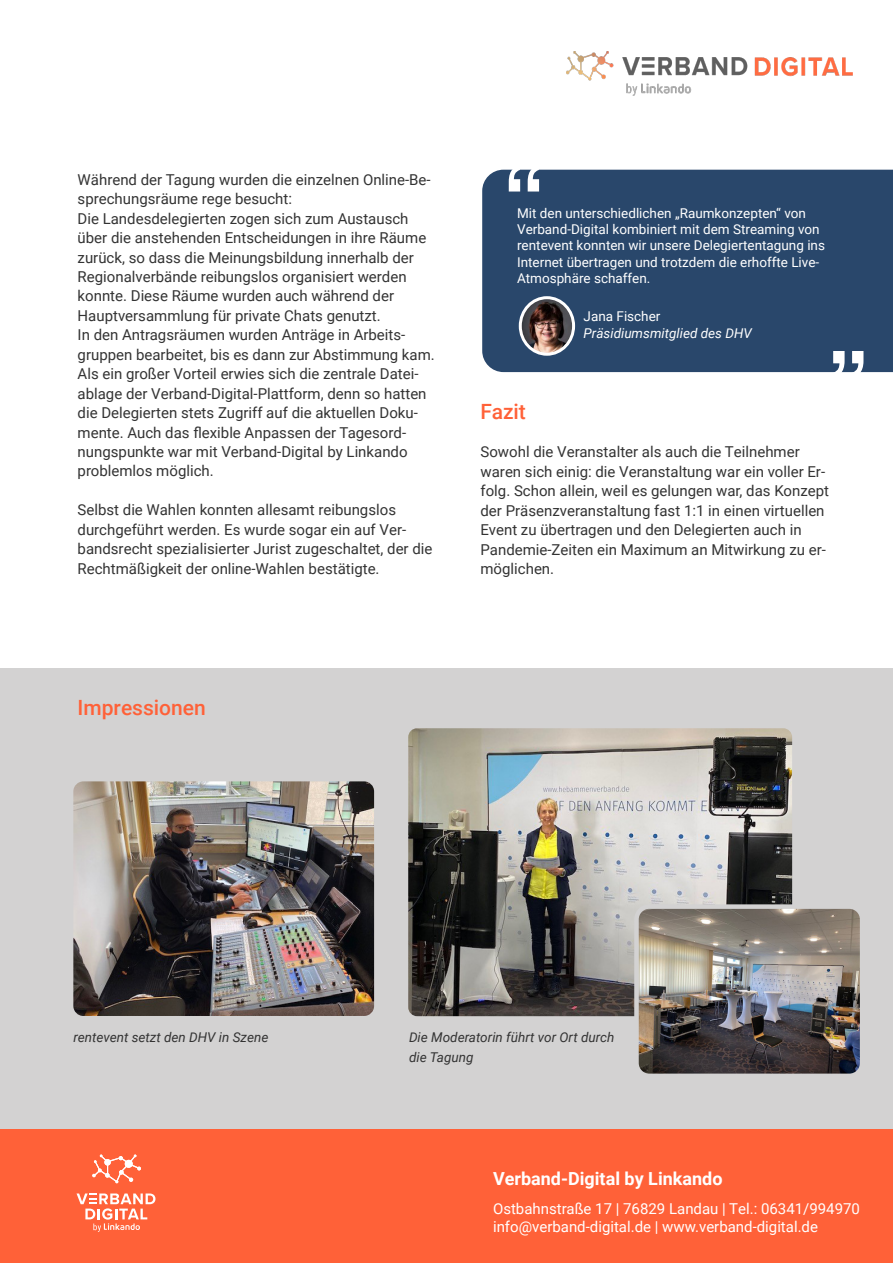
<style>
.page{position:relative;width:893px;height:1263px;background:#fff}
.page>*{position:absolute;margin:0;border:0;box-sizing:border-box;transform-origin:0 0}
.t1{font:500 21px "Roboto";color:#ff6138}
.t2{font:700 18px "Roboto";color:#fff}
.t3{font:15px/19.5px "Roboto";color:#333}
.t4{font:15px "Roboto";color:#fff}
.t5{font:13.5px/16.2px "Roboto";color:#fff}
.t6{font:italic 13.5px/19.5px "Roboto";color:#333}
.t7{font:italic 13.5px "Roboto";color:#fff}
</style>
<div class="page">
<div style="left:0;top:669px;width:893px;height:461px;background:#d3d2d2"></div>
<div style="left:0;top:1130px;width:893px;height:133px;background:#ff6138"></div>
<svg style="left:77px;top:1193px;width:78px;height:39px"></svg>
<svg style="left:92px;top:1154px;width:49px;height:29px"></svg>
<div style="left:482px;top:170px;width:411px;height:202px;background:#29476b"></div>
<svg style="left:509px;top:169px;width:30px;height:23px"></svg>
<svg style="left:833px;top:351px;width:30px;height:22px"></svg>
<img style="left:567px;top:51px;width:286px;height:44px">
<img style="left:521px;top:298px;width:52px;height:56px">
<div style="left:519px;top:296px;width:56px;height:60px;border:3px solid #fff;border-radius:50%"></div>
<img style="left:408px;top:728px;width:384px;height:288px">
<img style="left:73px;top:781px;width:301px;height:235px">
<img style="left:636px;top:907px;width:223px;height:166px">
<div style="left:634px;top:904px;width:230px;height:174px;border:4px solid #d3d2d2;border-radius:13px"></div>
<p class="t3" style="left:78px;top:169px;width:354px">Während der Tagung wurden die einzelnen Online-Be&shy;sprechungsräume rege besucht:</p>
<p class="t3" style="left:78px;top:208px;width:350px">Die Landesdelegierten zogen sich zum Austausch über die anstehenden Entscheidungen in ihre Räume zurück, so dass die Meinungsbildung innerhalb der Regionalverbände reibungslos organisiert werden konnte. Diese Räume wurden auch während der Hauptversammlung für private Chats genutzt.</p>
<p class="t3" style="left:78px;top:325px;width:359px">In den Antragsräumen wurden Anträge in Arbeits&shy;gruppen bearbeitet, bis es dann zur Abstimmung kam.</p>
<p class="t3" style="left:78px;top:363px;width:350px">Als ein großer Vorteil erwies sich die zentrale Datei&shy;ablage der Verband-Digital-Plattform, denn so hatten die Delegierten stets Zugriff auf die aktuellen Doku&shy;mente. Auch das flexible Anpassen der Tagesord&shy;nungspunkte war mit Verband-Digital by Linkando problemlos möglich.</p>
<p class="t3" style="left:78px;top:500px;width:356px">Selbst die Wahlen konnten allesamt reibungslos durchgeführt werden. Es wurde sogar ein auf Ver&shy;bandsrecht spezialisierter Jurist zugeschaltet, der die Rechtmäßigkeit der online-Wahlen bestätigte.</p>
<p class="t5" style="left:517px;top:205px;width:309px">Mit den unterschiedlichen „Raumkonzepten“ von Verband-Digital kombiniert mit dem Streaming von rentevent konnten wir unsere Delegiertentagung ins Internet übertragen und trotzdem die erhoffte Live-</p>
<p class="t5" style="left:517px;top:269px;width:135px">Atmosphäre schaffen.</p>
<p class="t5" style="left:584px;top:308px;width:78px">Jana Fischer</p>
<p class="t7" style="left:584px;top:323px;width:170px">Präsidiumsmitglied des DHV</p>
<p class="t1" style="left:480px;top:396px;width:47px">Fazit</p>
<p class="t3" style="left:480px;top:442px;width:350px">Sowohl die Veranstalter als auch die Teilnehmer waren sich einig: die Veranstaltung war ein voller Er&shy;folg. Schon allein, weil es gelungen war, das Konzept der Präsenzveranstaltung fast 1:1 in einen virtuellen Event zu übertragen und den Delegierten auch in Pandemie-Zeiten ein Maximum an Mitwirkung zu er&shy;möglichen.</p>
<p class="t1" style="left:78px;top:693px;width:130px">Impressionen</p>
<p class="t6" style="left:73px;top:1027px;width:197px">rentevent setzt den DHV in Szene</p>
<p class="t6" style="left:409px;top:1027px;width:207px">Die Moderatorin führt vor Ort durch die Tagung</p>
<p class="t2" style="left:493px;top:1166px;width:231px">Verband-Digital by Linkando</p>
<p class="t4" style="left:493px;top:1198px;width:368px">Ostbahnstraße 17 | 76829 Landau | Tel.: 06341/994970</p>
<p class="t4" style="left:493px;top:1216px;width:326px">info@verband-digital.de | www.verband-digital.de</p>
</div>
